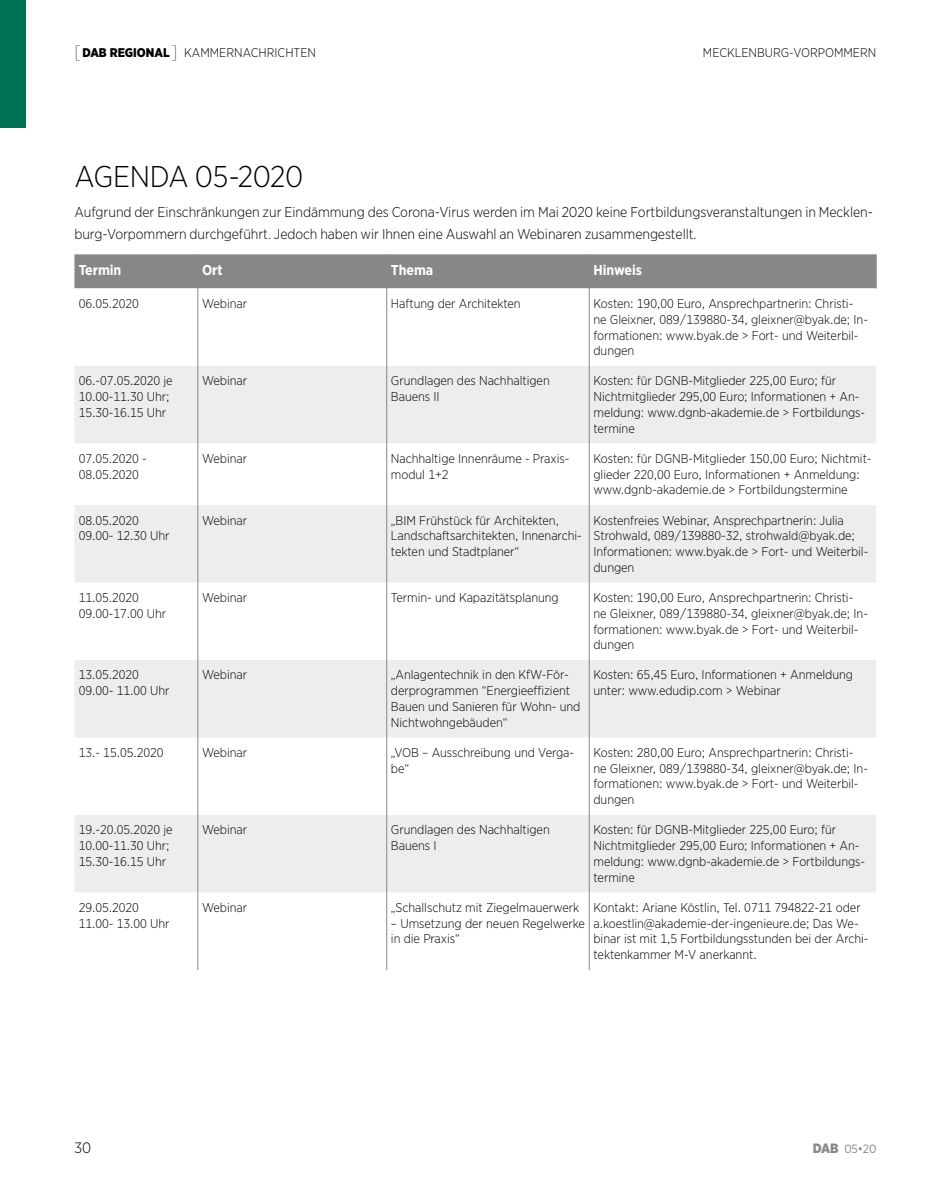
<style>
.page{position:relative;width:936px;height:1191px;background:#fff}
.page>*{position:absolute;margin:0;border:0;box-sizing:border-box;transform-origin:0 0}
.t1{font:300 30px "Gotham Narrow";letter-spacing:-.015em;color:#000}
.t2{font:300 15px "Gotham Narrow";color:#000}
.t3{font:300 14.25px/22.2px "Gotham Narrow";letter-spacing:-.005em;color:#000}
.t4{font:700 14.25px "Gotham Narrow";letter-spacing:-.005em;color:#fff}
.t5{font:300 12.75px/15.8px "Gotham Narrow";letter-spacing:-.005em;color:#000}
.t6{font:300 12.6px "Gotham Narrow";color:#000}
.t7{font:12px "Gotham Narrow";color:#878787}
.s1{font-weight:100;font-size:18px}
.s2{font-weight:900}
.s3{font-weight:900;font-size:13.5px}
</style>
<div class="page">
<div style="left:74px;top:254px;width:801px;height:34px;background:#878787"></div>
<svg style="left:75px;top:366px;width:801px;height:526px;fill:#ededed"></svg>
<hr style="left:197px;top:288px;width:1px;height:78px;background:#878787">
<hr style="left:386px;top:288px;width:1px;height:78px;background:#878787">
<hr style="left:589px;top:288px;width:1px;height:78px;background:#878787">
<hr style="left:197px;top:366px;width:1px;height:77px;background:#878787">
<hr style="left:386px;top:366px;width:1px;height:77px;background:#878787">
<hr style="left:589px;top:366px;width:1px;height:77px;background:#878787">
<hr style="left:197px;top:443px;width:1px;height:62px;background:#878787">
<hr style="left:386px;top:443px;width:1px;height:62px;background:#878787">
<hr style="left:589px;top:443px;width:1px;height:62px;background:#878787">
<hr style="left:197px;top:505px;width:1px;height:77px;background:#878787">
<hr style="left:386px;top:505px;width:1px;height:77px;background:#878787">
<hr style="left:589px;top:505px;width:1px;height:77px;background:#878787">
<hr style="left:197px;top:582px;width:1px;height:78px;background:#878787">
<hr style="left:386px;top:582px;width:1px;height:78px;background:#878787">
<hr style="left:589px;top:582px;width:1px;height:78px;background:#878787">
<hr style="left:197px;top:660px;width:1px;height:77px;background:#878787">
<hr style="left:386px;top:660px;width:1px;height:77px;background:#878787">
<hr style="left:589px;top:660px;width:1px;height:77px;background:#878787">
<hr style="left:197px;top:737px;width:1px;height:78px;background:#878787">
<hr style="left:386px;top:737px;width:1px;height:78px;background:#878787">
<hr style="left:589px;top:737px;width:1px;height:78px;background:#878787">
<hr style="left:197px;top:815px;width:1px;height:77px;background:#878787">
<hr style="left:386px;top:815px;width:1px;height:77px;background:#878787">
<hr style="left:589px;top:815px;width:1px;height:77px;background:#878787">
<hr style="left:197px;top:892px;width:1px;height:78px;background:#878787">
<hr style="left:386px;top:892px;width:1px;height:78px;background:#878787">
<hr style="left:589px;top:892px;width:1px;height:78px;background:#878787">
<hr style="left:197px;top:254px;width:1px;height:34px;background:#878787">
<hr style="left:386px;top:254px;width:1px;height:34px;background:#878787">
<hr style="left:589px;top:254px;width:1px;height:34px;background:#878787">
<hr style="left:875px;top:254px;width:1px;height:34px;background:#878787">
<div style="left:0;top:0;width:26px;height:128px;background:#007254"></div>
<p class="t6" style="left:74px;top:45px;width:243px"><span class="s1">[</span><span class="s2">DAB REGIONAL</span><span class="s1">]</span> KAMMERNACHRICHTEN</p>
<p class="t6" style="left:703px;top:45px;width:175px">MECKLENBURG-VORPOMMERN</p>
<h1 class="t1" style="left:74px;top:158px;width:230px">AGENDA 05-2020</h1>
<p class="t3" style="left:74px;top:201px;width:800px">Aufgrund der Einschränkungen zur Eindämmung des Corona-Virus werden im Mai 2020 keine Fortbildungsveranstaltungen in Mecklen&shy;burg-Vorpommern durchgeführt. Jedoch haben wir Ihnen eine Auswahl an Webinaren zusammengestellt.</p>
<p class="t4" style="left:79px;top:261px;width:44px">Termin</p>
<p class="t4" style="left:202px;top:261px;width:22px">Ort</p>
<p class="t4" style="left:391px;top:261px;width:44px">Thema</p>
<p class="t4" style="left:593px;top:261px;width:50px">Hinweis</p>
<p class="t5" style="left:79px;top:295px;width:62px">06.05.2020</p>
<p class="t5" style="left:202px;top:295px;width:47px">Webinar</p>
<p class="t5" style="left:391px;top:295px;width:131px">Haftung der Architekten</p>
<p class="t5" style="left:593px;top:295px;width:276px">Kosten: 190,00 Euro, Ansprechpartnerin: Christi&shy;ne Gleixner, 089/139880-34, gleixner@byak.de; In&shy;formationen: www.byak.de &gt; Fort- und Weiterbil&shy;dungen</p>
<p class="t5" style="left:79px;top:373px;width:95px">06.-07.05.2020 je<br>10.00-11.30 Uhr;<br>15.30-16.15 Uhr</p>
<p class="t5" style="left:202px;top:373px;width:47px">Webinar</p>
<p class="t5" style="left:391px;top:373px;width:160px">Grundlagen des Nachhaltigen<br>Bauens II</p>
<p class="t5" style="left:593px;top:373px;width:273px">Kosten: für DGNB-Mitglieder 225,00 Euro; für Nichtmitglieder 295,00 Euro; Informationen + An&shy;meldung: www.dgnb-akademie.de &gt; Fortbildungs&shy;termine</p>
<p class="t5" style="left:79px;top:450px;width:70px">07.05.2020 -<br>08.05.2020</p>
<p class="t5" style="left:202px;top:450px;width:47px">Webinar</p>
<p class="t5" style="left:391px;top:450px;width:180px">Nachhaltige Innenräume - Praxis&shy;modul 1+2</p>
<p class="t5" style="left:593px;top:450px;width:279px">Kosten: für DGNB-Mitglieder 150,00 Euro; Nichtmit&shy;glieder 220,00 Euro, Informationen + Anmeldung: www.dgnb-akademie.de &gt; Fortbildungstermine</p>
<p class="t5" style="left:79px;top:512px;width:92px">08.05.2020<br>09.00- 12.30 Uhr</p>
<p class="t5" style="left:202px;top:512px;width:47px">Webinar</p>
<p class="t5" style="left:391px;top:512px;width:192px">„BIM Frühstück für Architekten,<br>Landschaftsarchitekten, Innenarchi&shy;tekten und Stadtplaner“</p>
<p class="t5" style="left:593px;top:512px;width:276px">Kostenfreies Webinar, Ansprechpartnerin: Julia Strohwald, 089/139880-32, strohwald@byak.de; Informationen: www.byak.de &gt; Fort- und Weiterbil&shy;dungen</p>
<p class="t5" style="left:79px;top:589px;width:89px">11.05.2020<br>09.00-17.00 Uhr</p>
<p class="t5" style="left:202px;top:589px;width:47px">Webinar</p>
<p class="t5" style="left:391px;top:589px;width:169px">Termin- und Kapazitätsplanung</p>
<p class="t5" style="left:593px;top:589px;width:276px">Kosten: 190,00 Euro, Ansprechpartnerin: Christi&shy;ne Gleixner, 089/139880-34, gleixner@byak.de; In&shy;formationen: www.byak.de &gt; Fort- und Weiterbil&shy;dungen</p>
<p class="t5" style="left:79px;top:667px;width:92px">13.05.2020<br>09.00- 11.00 Uhr</p>
<p class="t5" style="left:202px;top:667px;width:47px">Webinar</p>
<p class="t5" style="left:391px;top:667px;width:191px">„Anlagentechnik in den KfW-För&shy;derprogrammen “Energieeffizient<br>Bauen und Sanieren für Wohn- und<br>Nichtwohngebäuden“</p>
<p class="t5" style="left:593px;top:667px;width:261px">Kosten: 65,45 Euro, Informationen + Anmeldung unter: www.edudip.com &gt; Webinar</p>
<p class="t5" style="left:79px;top:744px;width:86px">13.- 15.05.2020</p>
<p class="t5" style="left:202px;top:744px;width:47px">Webinar</p>
<p class="t5" style="left:391px;top:744px;width:185px">„VOB – Ausschreibung und Verga&shy;be“</p>
<p class="t5" style="left:593px;top:744px;width:276px">Kosten: 280,00 Euro; Ansprechpartnerin: Christi&shy;ne Gleixner, 089/139880-34, gleixner@byak.de; In&shy;formationen: www.byak.de &gt; Fort- und Weiterbil&shy;dungen</p>
<p class="t5" style="left:79px;top:821px;width:95px">19.-20.05.2020 je<br>10.00-11.30 Uhr;<br>15.30-16.15 Uhr</p>
<p class="t5" style="left:202px;top:821px;width:47px">Webinar</p>
<p class="t5" style="left:391px;top:821px;width:160px">Grundlagen des Nachhaltigen<br>Bauens I</p>
<p class="t5" style="left:593px;top:821px;width:273px">Kosten: für DGNB-Mitglieder 225,00 Euro; für Nichtmitglieder 295,00 Euro; Informationen + An&shy;meldung: www.dgnb-akademie.de &gt; Fortbildungs&shy;termine</p>
<p class="t5" style="left:79px;top:899px;width:92px">29.05.2020<br>11.00- 13.00 Uhr</p>
<p class="t5" style="left:202px;top:899px;width:47px">Webinar</p>
<p class="t5" style="left:391px;top:899px;width:190px">„Schallschutz mit Ziegelmauerwerk</p>
<p class="t5" style="left:593px;top:899px;width:276px">Kontakt: Ariane Köstlin, Tel. 0711 794822-21 oder a.koestlin@akademie-der-ingenieure.de; Das We&shy;binar ist mit 1,5 Fortbildungsstunden bei der Archi&shy;tektenkammer M-V anerkannt.</p>
<p class="t5" style="left:391px;top:915px;width:195px">– Umsetzung der neuen Regelwerke in die Praxis“</p>
<p class="t2" style="left:74px;top:1138px;width:18px">30</p>
<p class="t7" style="left:812px;top:1141px;width:65px"><span class="s3">DAB</span> 05•20</p>
</div>
